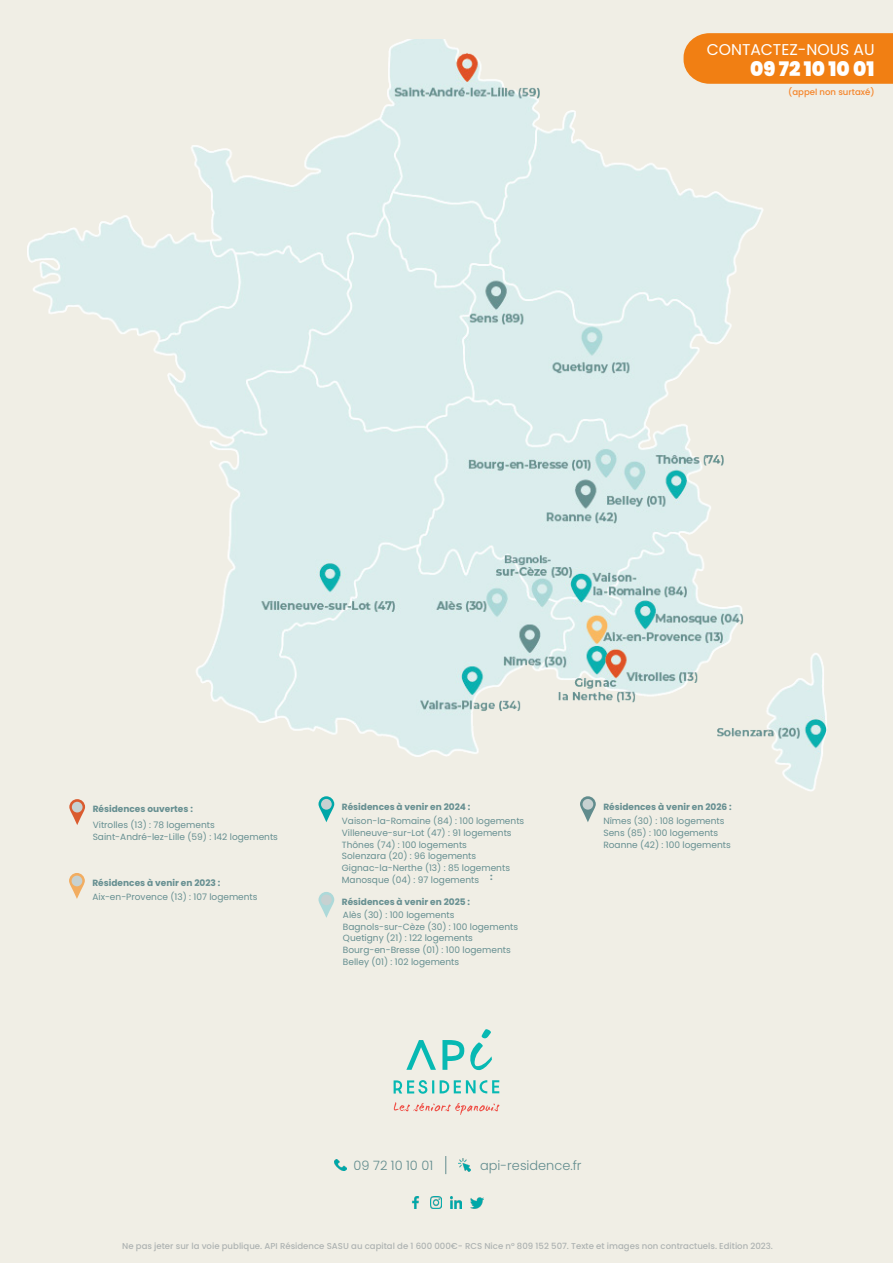
<style>
.page{position:relative;width:893px;height:1263px;background:#f0eee5}
.page>*{position:absolute;margin:0;border:0;box-sizing:border-box;transform-origin:0 0}
.t1{font:900 20.1px "Poppins";color:#fff}
.t2{font:15.6px "Poppins";color:#fff}
.t3{font:300 12.9px "Poppins";color:#628c8e}
.t4{font:9px "Poppins";color:#668f91}
.t5{font:700 9px "Poppins";color:#668f91}
.t6{font:700 9px "Poppins";color:#6b9194}
.t7{font:500 8.55px "Poppins";color:#aeb3b2}
.t8{font:500 8.55px "Poppins";color:#f58429}
</style>
<div class="page">
<svg style="left:406px;top:1040px;width:30px;height:30px"></svg>
<svg style="left:394px;top:1080px;width:40px;height:14px"></svg>
<svg style="left:440px;top:1080px;width:59px;height:13px"></svg>
<svg style="left:442px;top:1029px;width:50px;height:41px"></svg>
<svg style="left:394px;top:1102px;width:105px;height:13px"></svg>
<svg style="left:412px;top:1196px;width:7px;height:12px"></svg>
<svg style="left:430px;top:1197px;width:12px;height:11px"></svg>
<svg style="left:450px;top:1197px;width:12px;height:11px"></svg>
<svg style="left:470px;top:1197px;width:13px;height:12px"></svg>
<svg style="left:458px;top:1159px;width:13px;height:12px"></svg>
<svg style="left:335px;top:1159px;width:11px;height:12px"></svg>
<svg style="left:445px;top:1156px;width:1px;height:18px"></svg>
<svg style="left:691px;top:33px;width:202px;height:51px"></svg>
<img style="left:27px;top:40px;width:800px;height:751px">
<div style="left:25px;top:765px;width:491px;height:32px;background:#f0eee5"></div>
<svg style="left:580px;top:796px;width:16px;height:26px"></svg>
<svg style="left:318px;top:892px;width:16px;height:26px"></svg>
<svg style="left:318px;top:796px;width:16px;height:26px"></svg>
<svg style="left:69px;top:873px;width:16px;height:26px"></svg>
<svg style="left:69px;top:799px;width:16px;height:26px"></svg>
<div style="left:582px;top:799px;width:11px;height:11px;background:#c7d1d1;border-radius:50%"></div>
<div style="left:321px;top:894px;width:11px;height:11px;background:#c7d1d1;border-radius:50%"></div>
<div style="left:321px;top:799px;width:11px;height:11px;background:#c7d1d1;border-radius:50%"></div>
<div style="left:72px;top:875px;width:10px;height:11px;background:#c7d1d1;border-radius:50%"></div>
<div style="left:72px;top:802px;width:11px;height:10px;background:#c7d1d1;border-radius:50%"></div>
<p class="t2" style="left:707px;top:40px;width:169px">CONTACTEZ-NOUS AU</p>
<p class="t8" style="left:788px;top:87px;width:88px">(appel non surtaxé)</p>
<p class="t1" style="left:750px;top:57px;width:126px">09 72 10 10 01</p>
<p class="t5" style="left:93px;top:804px;width:102px">Résidences ouvertes :</p>
<p class="t4" style="left:93px;top:820px;width:124px">Vitrolles (13) : 78 logements</p>
<p class="t4" style="left:93px;top:832px;width:187px">Saint-André-lez-Lille (59) : 142 logements</p>
<p class="t5" style="left:92px;top:878px;width:129px">Résidences à venir en 2023 :</p>
<p class="t4" style="left:92px;top:891px;width:167px">Aix-en-Provence (13) : 107 logements</p>
<p class="t5" style="left:342px;top:801px;width:130px">Résidences à venir en 2024 :</p>
<p class="t5" style="left:603px;top:801px;width:130px">Résidences à venir en 2026 :</p>
<p class="t4" style="left:342px;top:816px;width:184px">Vaison-la-Romaine (84) : 100 logements</p>
<p class="t4" style="left:603px;top:816px;width:123px">Nîmes (30) : 108 logements</p>
<p class="t4" style="left:603px;top:827px;width:116px">Sens (85) : 100 logements</p>
<p class="t4" style="left:603px;top:839px;width:129px">Roanne (42) : 100 logements</p>
<p class="t4" style="left:342px;top:827px;width:171px">Villeneuve-sur-Lot (47) : 91 logements</p>
<p class="t4" style="left:342px;top:839px;width:127px">Thônes (74) : 100 logements</p>
<p class="t4" style="left:342px;top:851px;width:136px">Solenzara (20) : 96 logements</p>
<p class="t4" style="left:342px;top:862px;width:170px">Gignac-la-Nerthe (13) : 85 logements</p>
<p class="t4" style="left:342px;top:875px;width:139px">Manosque (04) : 97 logements</p>
<p class="t4" style="left:343px;top:910px;width:113px">Alès (30) : 100 logements</p>
<p class="t4" style="left:343px;top:921px;width:177px">Bagnols-sur-Cèze (30) : 100 logements</p>
<p class="t4" style="left:343px;top:933px;width:132px">Quetigny (21) : 122 logements</p>
<p class="t4" style="left:343px;top:945px;width:169px">Bourg-en-Bresse (01) : 100 logements</p>
<p class="t4" style="left:343px;top:956px;width:118px">Belley (01) : 102 logements</p>
<p class="t6" style="left:490px;top:871px;width:4px">:</p>
<p class="t5" style="left:342px;top:897px;width:130px">Résidences à venir en 2025 :</p>
<p class="t3" style="left:354px;top:1158px;width:81px">09 72 10 10 01</p>
<p class="t3" style="left:480px;top:1158px;width:103px">api-residence.fr</p>
<p class="t7" style="left:122px;top:1240px;width:652px">Ne pas jeter sur la voie publique. API Résidence SASU au capital de 1 600 000€- RCS Nice n° 809 152 507. Texte et images non contractuels. Edition 2023.</p>
</div>
